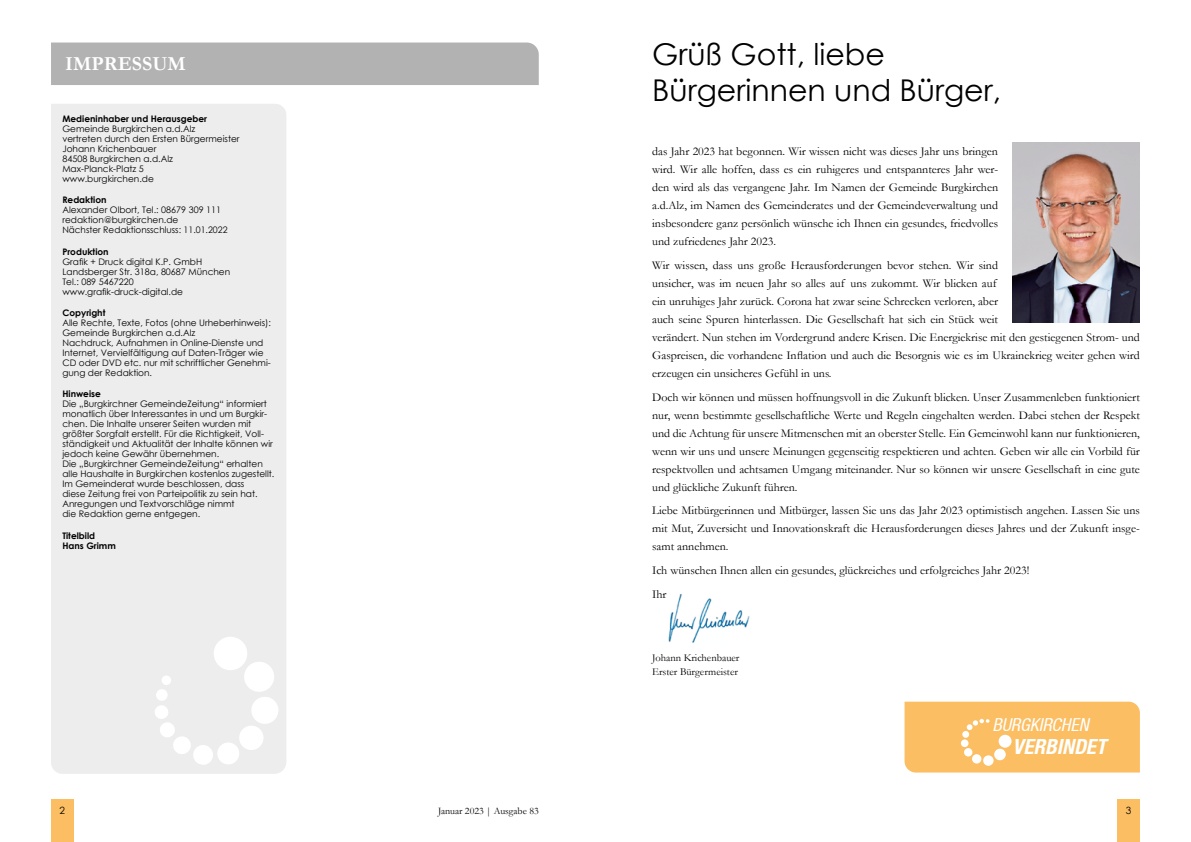
<style>
.page{position:relative;width:1191px;height:842px;background:#fff}
.page>*{position:absolute;margin:0;border:0;box-sizing:border-box;transform-origin:0 0}
.t1{font:30px/36px "Century Gothic";color:#000}
.t2{font:italic 700 condensed 20.8px "Helvetica Neue LT";color:#fff}
.t3{font:700 20px "Garamond";color:#fff}
.t4{font:italic condensed 17.9px "Helvetica Neue LT";color:#fff}
.t5{font:12px/18px "Garamond";color:#000;text-align:justify}
.t6{font:10.5px/14px "Garamond";color:#000}
.t7{font:10px "Garamond";color:#000}
.t8{font:10px "Century Gothic";color:#000}
.t9{font:9px/10px "Century Gothic";color:#000}
.t10{font:700 9px/10px "Century Gothic";color:#000}
</style>
<div class="page">
<div style="left:51px;top:799px;width:23px;height:43px;background:#fbbe62"></div>
<div style="left:1117px;top:799px;width:23px;height:43px;background:#fbbe62"></div>
<img style="left:668px;top:594px;width:82px;height:49px">
<div style="left:51px;top:43px;width:488px;height:42px;background:#b3b2b2"></div>
<img style="left:1012px;top:143px;width:127px;height:180px">
<div style="left:51px;top:104px;width:235px;height:670px;background:#ededed"></div>
<div style="left:904px;top:702px;width:235px;height:70px;background:#fbbe62"></div>
<svg style="left:154px;top:635px;width:126px;height:131px"></svg>
<h3 class="t3" style="left:65px;top:50px;width:122px">IMPRESSUM</h3>
<p class="t10" style="left:62px;top:113px;width:146px">Medieninhaber und Herausgeber</p>
<p class="t9" style="left:62px;top:123px;width:179px">Gemeinde Burgkirchen a.d.Alz<br>vertreten durch den Ersten Bürgermeister<br>Johann Krichenbauer<br>84508 Burgkirchen a.d.Alz<br>Max-Planck-Platz 5<br>www.burgkirchen.de</p>
<p class="t10" style="left:62px;top:195px;width:46px">Redaktion</p>
<p class="t9" style="left:62px;top:205px;width:167px">Alexander Olbort, Tel.: 08679 309 111 redaktion@burgkirchen.de<br>Nächster Redaktionsschluss: 11.01.2022</p>
<p class="t10" style="left:62px;top:246px;width:48px">Produktion</p>
<p class="t9" style="left:62px;top:256px;width:169px">Grafik + Druck digital K.P. GmbH<br>Landsberger Str. 318a, 80687 München<br>Tel.: 089 5467220 www.grafik-druck-digital.de</p>
<p class="t10" style="left:62px;top:307px;width:45px">Copyright</p>
<p class="t9" style="left:62px;top:317px;width:210px">Alle Rechte, Texte, Fotos (ohne Urheberhinweis):<br>Gemeinde Burgkirchen a.d.Alz<br>Nachdruck, Aufnahmen in Online-Dienste und Internet, Vervielfältigung auf Daten-Träger wie CD oder DVD etc. nur mit schriftlicher Genehmi&shy;gung der Redaktion.</p>
<p class="t10" style="left:62px;top:389px;width:40px">Hinweise</p>
<p class="t9" style="left:62px;top:399px;width:214px">Die „Burgkirchner GemeindeZeitung“ informiert monatlich über Interessantes in und um Burgkir&shy;chen. Die Inhalte unserer Seiten wurden mit größter Sorgfalt erstellt. Für die Richtigkeit, Voll&shy;ständigkeit und Aktualität der Inhalte können wir jedoch keine Gewähr übernehmen.<br>Die „Burgkirchner GemeindeZeitung“ erhalten alle Haushalte in Burgkirchen kostenlos zugestellt.<br>Im Gemeinderat wurde beschlossen, dass<br>diese Zeitung frei von Parteipolitik zu sein hat.<br>Anregungen und Textvorschläge nimmt<br>die Redaktion gerne entgegen.</p>
<p class="t10" style="left:62px;top:530px;width:55px">Titelbild<br>Hans Grimm</p>
<h1 class="t1" style="left:652px;top:36px;width:350px">Grüß Gott, liebe<br>Bürgerinnen und Bürger,</h1>
<p class="t5" style="left:652px;top:142px;width:347px">das Jahr 2023 hat begonnen. Wir wissen nicht was dieses Jahr uns bringen wird. Wir alle hoffen, dass es ein ruhigeres und entspannteres Jahr wer&shy;den wird als das vergangene Jahr. Im Namen der Gemeinde Burgkirchen a.d.Alz, im Namen des Gemeinderates und der Gemeindeverwaltung und insbesondere ganz persönlich wünsche ich Ihnen ein gesundes, friedvolles und zufriedenes Jahr 2023.</p>
<p class="t5" style="left:652px;top:256px;width:489px;text-align:left">Wir wissen, dass uns große Herausforderungen bevor stehen. Wir sind<br>unsicher, was im neuen Jahr so alles auf uns zukommt. Wir blicken auf<br>ein unruhiges Jahr zurück. Corona hat zwar seine Schrecken verloren, aber<br>auch seine Spuren hinterlassen. Die Gesellschaft hat sich ein Stück weit<br>verändert. Nun stehen im Vordergrund andere Krisen. Die Energiekrise mit den gestiegenen Strom- und Gaspreisen, die vorhandene Inflation und auch die Besorgnis wie es im Ukrainekrieg weiter gehen wird erzeugen ein unsicheres Gefühl in uns.</p>
<p class="t5" style="left:652px;top:388px;width:489px">Doch wir können und müssen hoffnungsvoll in die Zukunft blicken. Unser Zusammenleben funktioniert nur, wenn bestimmte gesellschaftliche Werte und Regeln eingehalten werden. Dabei stehen der Respekt und die Achtung für unsere Mitmenschen mit an oberster Stelle. Ein Gemeinwohl kann nur funktionieren, wenn wir uns und unsere Meinungen gegenseitig respektieren und achten. Geben wir alle ein Vorbild für respektvollen und achtsamen Umgang miteinander. Nur so können wir unsere Gesellschaft in eine gute und glückliche Zukunft führen.</p>
<p class="t5" style="left:652px;top:501px;width:489px">Liebe Mitbürgerinnen und Mitbürger, lassen Sie uns das Jahr 2023 optimistisch angehen. Lassen Sie uns mit Mut, Zuversicht und Innovationskraft die Herausforderungen dieses Jahres und der Zukunft insge&shy;samt annehmen.</p>
<p class="t5" style="left:652px;top:558px;width:379px;line-height:23.7px">Ich wünschen Ihnen allen ein gesundes, glückreiches und erfolgreiches Jahr 2023!<br>Ihr</p>
<p class="t6" style="left:652px;top:650px;width:89px">Johann Krichenbauer<br>Erster Bürgermeister</p>
<h3 class="t4" style="left:992px;top:715px;width:98px">BURGKIRCHEN</h3>
<h2 class="t2" style="left:1012px;top:734px;width:95px">VERBINDET</h2>
<p class="t8" style="left:60px;top:803px;width:7px">2</p>
<p class="t7" style="left:438px;top:804px;width:102px">Januar 2023 | Ausgabe 83</p>
<p class="t8" style="left:1125px;top:803px;width:7px">3</p>
</div>
